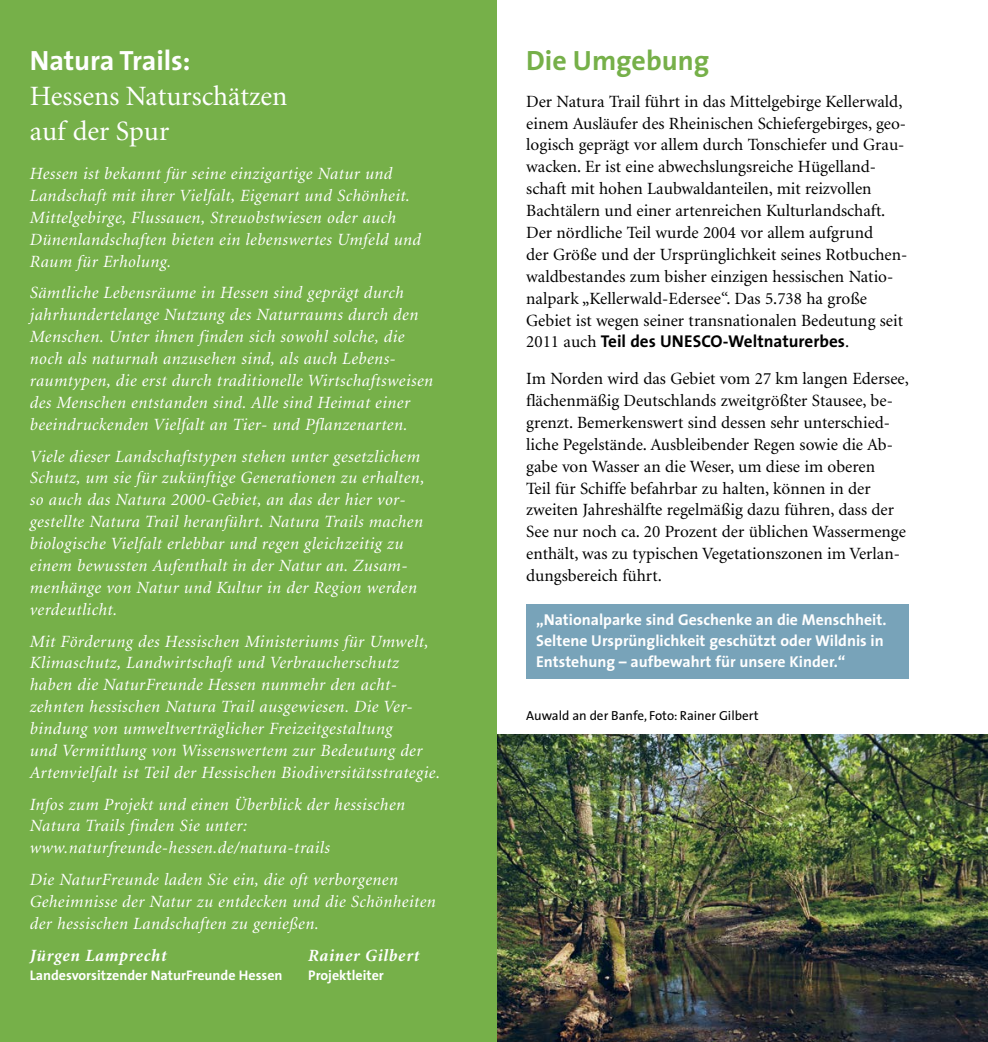
<style>
.page{position:relative;width:988px;height:1042px;background:#fff}
.page>*{position:absolute;margin:0;border:0;box-sizing:border-box;transform-origin:0 0}
.t1{font:28px/35px "Minion";color:#fff}
.t2{font:700 28px "The Sans";color:#fff}
.t3{font:700 28px "The Sans";color:#76b049}
.t4{font:italic 17.15px/21.9px "Minion";letter-spacing:.025em;color:#fff}
.t5{font:17.15px/21.9px "Minion";color:#000}
.t6{font:700 17.15px "The Sans";color:#000}
.t7{font:italic 700 17.15px "Minion";letter-spacing:.04em;color:#fff}
.t8{font:700 15.75px/20.1px "The Sans";color:#fff}
.t9{font:700 14px "The Sans";color:#fff}
.t10{font:13.12px "The Sans";color:#000}
.s1{font-family:"Minion";font-weight:400}
</style>
<div class="page">
<div style="left:526px;top:604px;width:382px;height:74px;background:#78a3b9"></div>
<img style="left:496px;top:734px;width:491px;height:308px">
<div style="left:0;top:0;width:496px;height:1042px;background:#76b049"></div>
<h1 class="t2" style="left:30px;top:37px;width:162px">Natura Trails:</h1>
<h1 class="t1" style="left:30px;top:80px;width:259px">Hessens Naturschätzen auf der Spur</h1>
<p class="t4" style="left:30px;top:163px;width:393px">Hessen ist bekannt für seine einzigartige Natur und Landschaft mit ihrer Vielfalt, Eigenart und Schönheit.<br>Mittelgebirge, Flussauen, Streuobstwiesen oder auch Dünenlandschaften bieten ein lebenswertes Umfeld und Raum für Erholung.</p>
<p class="t4" style="left:30px;top:283px;width:405px">Sämtliche Lebensräume in Hessen sind geprägt durch jahrhundertelange Nutzung des Naturraums durch den Menschen. Unter ihnen finden sich sowohl solche, die noch als naturnah anzusehen sind, als auch Lebens&shy;raumtypen, die erst durch traditionelle Wirtschaftsweisen des Menschen entstanden sind. Alle sind Heimat einer beeindruckenden Vielfalt an Tier- und Pflanzenarten.</p>
<p class="t4" style="left:30px;top:446px;width:396px">Viele dieser Landschaftstypen stehen unter gesetzlichem Schutz, um sie für zukünftige Generationen zu erhalten, so auch das Natura 2000-Gebiet, an das der hier vor&shy;gestellte Natura Trail heranführt. Natura Trails machen biologische Vielfalt erlebbar und regen gleichzeitig zu einem bewussten Aufenthalt in der Natur an. Zusam&shy;menhänge von Natur und Kultur in der Region werden verdeutlicht.</p>
<p class="t4" style="left:30px;top:631px;width:412px">Mit Förderung des Hessischen Ministeriums für Umwelt, Klimaschutz, Landwirtschaft und Verbraucherschutz haben die NaturFreunde Hessen nunmehr den acht&shy;zehnten hessischen Natura Trail ausgewiesen. Die Ver&shy;bindung von umweltverträglicher Freizeitgestaltung<br>und Vermittlung von Wissenswertem zur Bedeutung der Artenvielfalt ist Teil der Hessischen Biodiversitätsstrategie.</p>
<p class="t4" style="left:30px;top:794px;width:377px">Infos zum Projekt und einen Überblick der hessischen<br>Natura Trails finden Sie unter: www.naturfreunde-hessen.de/natura-trails</p>
<p class="t4" style="left:30px;top:869px;width:407px">Die NaturFreunde laden Sie ein, die oft verborgenen<br>Geheimnisse der Natur zu entdecken und die Schönheiten der hessischen Landschaften zu genießen.</p>
<p class="t7" style="left:30px;top:946px;width:138px">Jürgen Lamprecht</p>
<p class="t7" style="left:308px;top:946px;width:113px">Rainer Gilbert</p>
<p class="t9" style="left:30px;top:963px;width:254px">Landesvorsitzender NaturFreunde Hessen</p>
<p class="t9" style="left:308px;top:963px;width:77px">Projektleiter</p>
<h1 class="t3" style="left:526px;top:37px;width:184px">Die Umgebung</h1>
<p class="t5" style="left:526px;top:91px;width:381px">Der Natura Trail führt in das Mittelgebirge Kellerwald, einem Ausläufer des Rheinischen Schiefergebirges, geo&shy;logisch geprägt vor allem durch Tonschiefer und Grau&shy;wacken. Er ist eine abwechslungsreiche Hügelland&shy;schaft mit hohen Laubwaldanteilen, mit reizvollen Bachtälern und einer artenreichen Kulturlandschaft.<br>Der nördliche Teil wurde 2004 vor allem aufgrund<br>der Größe und der Ursprünglichkeit seines Rotbuchen&shy;waldbestandes zum bisher einzigen hessischen Natio&shy;nalpark „Kellerwald-Edersee“. Das 5.738 ha große Gebiet ist wegen seiner transnationalen Bedeutung seit</p>
<p class="t6" style="left:526px;top:327px;width:324px"><span class="s1">2011 auch</span> Teil des UNESCO-Weltnaturerbes<span class="s1">.</span></p>
<p class="t5" style="left:526px;top:368px;width:384px">Im Norden wird das Gebiet vom 27 km langen Edersee, flächenmäßig Deutschlands zweitgrößter Stausee, be&shy;grenzt. Bemerkenswert sind dessen sehr unterschied&shy;liche Pegelstände. Ausbleibender Regen sowie die Ab&shy;gabe von Wasser an die Weser, um diese im oberen<br>Teil für Schiffe befahrbar zu halten, können in der zweiten Jahreshälfte regelmäßig dazu führen, dass der See nur noch ca. 20 Prozent der üblichen Wassermenge enthält, was zu typischen Vegetationszonen im Verlan&shy;dungsbereich führt.</p>
<p class="t8" style="left:536px;top:609px;width:352px">„Nationalparke sind Geschenke an die Menschheit.<br>Seltene Ursprünglichkeit geschützt oder Wildnis in</p>
<p class="t8" style="left:536px;top:651px;width:310px">Entstehung – aufbewahrt für unsere Kinder.“</p>
<p class="t10" style="left:526px;top:704px;width:234px">Auwald an der Banfe, Foto: Rainer Gilbert</p>
</div>
